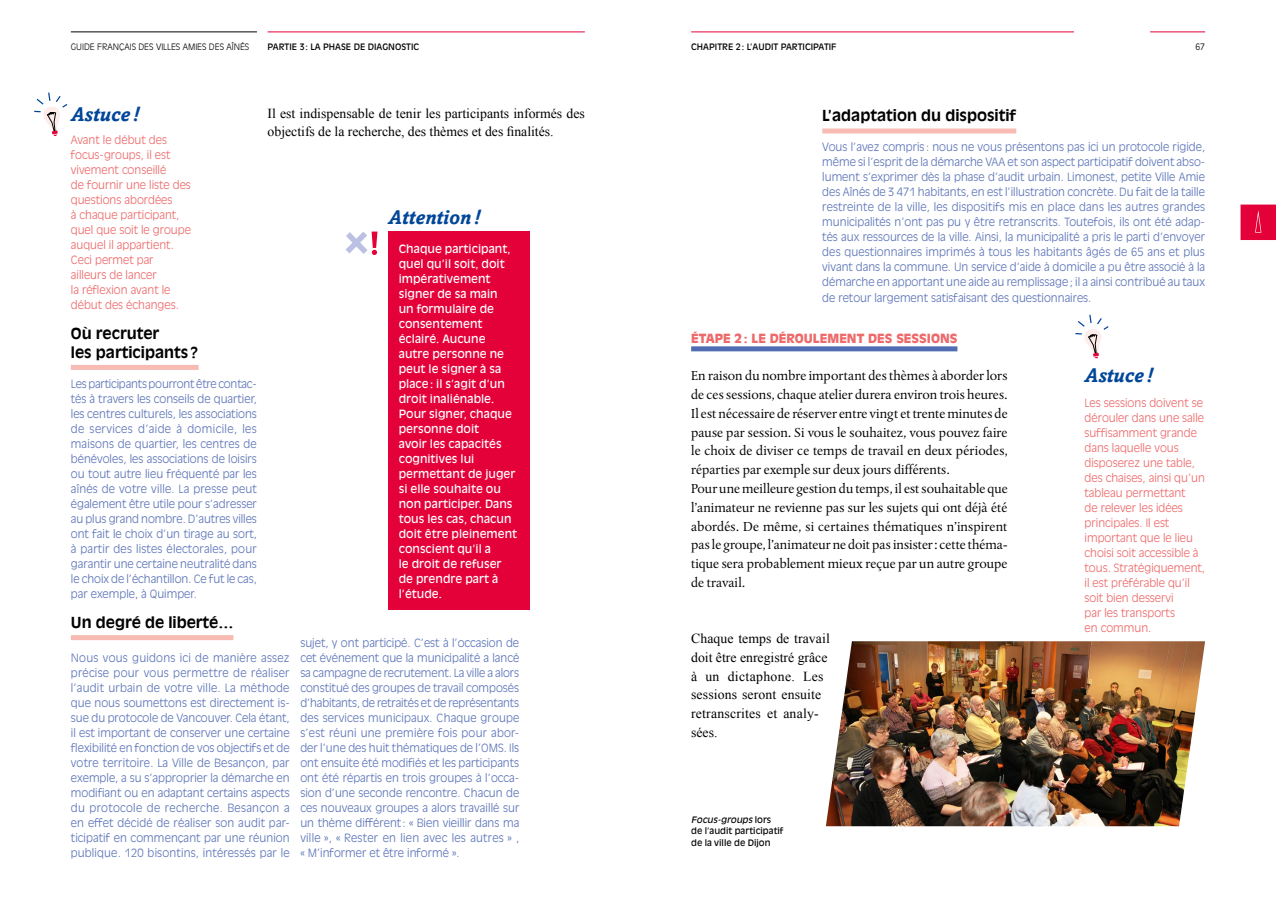
<style>
.page{position:relative;width:1276px;height:922px;background:#fff}
.page>*{position:absolute;margin:0;border:0;box-sizing:border-box;transform-origin:0 0}
.t1{font:italic 700 20px "Amasis MT Std";color:#004699}
.t2{font:700 15px/18.8px "Antique Olive";color:#000}
.t3{font:13.75px/18.8px "Albertina MT Std";color:#000}
.t4{font:13.75px/18.8px "Times New Roman";color:#000}
.t5{font:900 12.5px "Antique Olive";color:#ed6a6b}
.t6{font:300 11.25px/15px "Antique Olive";color:#5d75b8;text-align:justify}
.t7{font:300 11.25px/15px "Antique Olive";color:#ed6a6b}
.t8{font:11.25px/15px "Antique Olive";color:#fff}
.t9{font:8.75px/11.2px "Antique Olive";color:#000}
.t10{font:300 8.75px "Antique Olive";color:#000}
.s1{font-style:italic}
</style>
<div class="page">
<svg style="left:1240px;top:204px;width:36px;height:36px"></svg>
<div style="left:71px;top:365px;width:128px;height:5px;background:#f7bbb4"></div>
<img style="left:826px;top:641px;width:379px;height:185px">
<hr style="left:71px;top:32px;width:186px;height:1px;background:#000">
<hr style="left:268px;top:32px;width:317px;height:1px;background:#e40039">
<hr style="left:1150px;top:32px;width:55px;height:1px;background:#e40039">
<div style="left:388px;top:231px;width:142px;height:378px;background:#e40039"></div>
<div style="left:71px;top:635px;width:162px;height:5px;background:#f7bbb4"></div>
<svg style="left:345px;top:231px;width:32px;height:24px"></svg>
<svg style="left:34px;top:92px;width:34px;height:44px"></svg>
<hr style="left:691px;top:32px;width:383px;height:1px;background:#e40039">
<div style="left:691px;top:346px;width:266px;height:5px;background:#506cb3"></div>
<div style="left:822px;top:128px;width:194px;height:5px;background:#f7bbb4"></div>
<svg style="left:1075px;top:314px;width:34px;height:44px"></svg>
<p class="t10" style="left:71px;top:42px;width:17px">Guide</p>
<p class="t10" style="left:97px;top:42px;width:12px">Fran</p>
<p class="t10" style="left:119px;top:42px;width:26px">çais des</p>
<p class="t10" style="left:156px;top:42px;width:5px">villes</p>
<p class="t10" style="left:183px;top:42px;width:6px">amies</p>
<p class="t10" style="left:209px;top:42px;width:6px">des</p>
<p class="t10" style="left:226px;top:42px;width:14px">aînés</p>
<p class="t9" style="left:268px;top:41px;width:12px">Partie</p>
<p class="t9" style="left:300px;top:41px;width:30px">3: La phase</p>
<p class="t9" style="left:354px;top:41px;width:21px">de diagnostic</p>
<p class="t10" style="left:1195px;top:42px;width:11px">67</p>
<p class="t9" style="left:691px;top:41px;width:7px">chapitre</p>
<p class="t9" style="left:736px;top:41px;width:35px">2: L’audit</p>
<p class="t9" style="left:780px;top:41px;width:6px">participatif</p>
<h1 class="t1" style="left:71px;top:102px;width:69px">Astuce !</h1>
<p class="t7" style="left:71px;top:132px;width:122px">Avant le début des focus-groups, il est vivement conseillé<br>de fournir une liste des questions abordées<br>à chaque participant, quel que soit le groupe auquel il appartient.<br>Ceci permet par ailleurs de lancer<br>la réflexion avant le début des échanges.</p>
<h2 class="t2" style="left:71px;top:323px;width:129px">Où recruter<br>les participants?</h2>
<p class="t6" style="left:71px;top:376px;width:188px">Les participants pourront être contac&shy;tés à travers les conseils de quartier, les centres culturels, les associations de services d’aide à domicile, les maisons de quartier, les centres de bénévoles, les associations de loisirs ou tout autre lieu fréquenté par les aînés de votre ville. La presse peut également être utile pour s’adresser au plus grand nombre. D’autres villes ont fait le choix d’un tirage au sort, à partir des listes électorales, pour garantir une certaine neutralité dans le choix de l’échantillon. Ce fut le cas, par exemple, à Quimper.</p>
<p class="t4" style="left:268px;top:103px;width:319px">Il est indispensable de tenir les participants informés des objectifs de la recherche, des thèmes et des finalités.</p>
<h1 class="t1" style="left:388px;top:206px;width:93px">Attention!</h1>
<p class="t8" style="left:399px;top:240px;width:120px">Chaque participant, quel qu’il soit, doit impérativement signer de sa main<br>un formulaire de consentement éclairé. Aucune autre personne ne peut le signer à sa place: il s’agit d’un droit inaliénable.<br>Pour signer, chaque personne doit<br>avoir les capacités cognitives lui permettant de juger si elle souhaite ou non participer. Dans tous les cas, chacun doit être pleinement conscient qu’il a<br>le droit de refuser de prendre part à l’étude.</p>
<h2 class="t2" style="left:71px;top:612px;width:164px">Un degré de liberté…</h2>
<p class="t6" style="left:71px;top:649px;width:220px">Nous vous guidons ici de manière assez précise pour vous permettre de réaliser l’audit urbain de votre ville. La méthode que nous soumettons est directement is&shy;sue du protocole de Vancouver. Cela étant, il est important de conserver une certaine flexibilité en fonction de vos objectifs et de votre territoire. La Ville de Besançon, par exemple, a su s’approprier la démarche en modifiant ou en adaptant certains aspects du protocole de recherche. Besançon a en effet décidé de réaliser son audit par&shy;ticipatif en commençant par une réunion publique. 120 bisontins, intéressés par le</p>
<p class="t6" style="left:300px;top:634px;width:220px">sujet, y ont participé. C’est à l’occasion de cet événement que la municipalité a lancé sa campagne de recrutement. La ville a alors constitué des groupes de travail composés d’habitants, de retraités et de représentants des services municipaux. Chaque groupe s’est réuni une première fois pour abor&shy;der l’une des huit thématiques de l’OMS. Ils ont ensuite été modifiés et les participants ont été répartis en trois groupes à l’occa&shy;sion d’une seconde rencontre. Chacun de ces nouveaux groupes a alors travaillé sur un thème différent: « Bien vieillir dans ma ville », « Rester en lien avec les autres » , « M’informer et être informé ».</p>
<h2 class="t2" style="left:822px;top:106px;width:195px">L’adaptation du dispositif</h2>
<p class="t6" style="left:822px;top:139px;width:384px">Vous l’avez compris : nous ne vous présentons pas ici un protocole rigide, même si l’esprit de la démarche VAA et son aspect participatif doivent abso&shy;lument s’exprimer dès la phase d’audit urbain. Limonest, petite Ville Amie des Aînés de 3 471 habitants, en est l’illustration concrète. Du fait de la taille restreinte de la ville, les dispositifs mis en place dans les autres grandes municipalités n’ont pas pu y être retranscrits. Toutefois, ils ont été adap&shy;tés aux ressources de la ville. Ainsi, la municipalité a pris le parti d’envoyer des questionnaires imprimés à tous les habitants âgés de 65 ans et plus vivant dans la commune. U n service d’aide à domicile a pu être associé à la démarche en apportant une aide au remplissage; il a ainsi contribué au taux de retour largement satisfaisant des questionnaires.</p>
<p class="t5" style="left:691px;top:330px;width:268px">ÉTAPE 2: LE DÉROULEMENT DES SESSIONS</p>
<p class="t3" style="left:691px;top:366px;width:318px">En raison du nombre important des thèmes à aborder lors de ces sessions, chaque atelier durera environ trois heures.<br>Il est nécessaire de réserver entre vingt et trente minutes de pause par session. Si vous le souhaitez, vous pouvez faire le choix de diviser ce temps de travail en deux périodes, réparties par exemple sur deux jours différents.<br>Pour une meilleure gestion du temps, il est souhaitable que l’animateur ne revienne pas sur les sujets qui ont déjà été abordés. De même, si certaines thématiques n’inspirent pas le groupe, l’animateur ne doit pas insister: cette théma&shy;tique sera probablement mieux reçue par un autre groupe de travail.</p>
<p class="t4" style="left:691px;top:628px;width:140px">Chaque temps de travail doit être enregistré grâce à un dictaphone. Les sessions seront ensuite retranscrites et analy&shy;sées.</p>
<p class="t9" style="left:691px;top:813px;width:94px"><span class="s1">Focus-groups</span> l o r s de l’audit participatif de la ville de Dijon</p>
<h1 class="t1" style="left:1084px;top:363px;width:69px">Astuce !</h1>
<p class="t7" style="left:1084px;top:394px;width:122px">Les sessions doivent se dérouler dans une salle suffisamment grande dans laquelle vous disposerez une table, des chaises, ainsi qu’un tableau permettant<br>de relever les idées principales. Il est important que le lieu choisi soit accessible à tous. Stratégiquement, il est préférable qu’il soit bien desservi<br>par les transports<br>en commun.</p>
</div>
